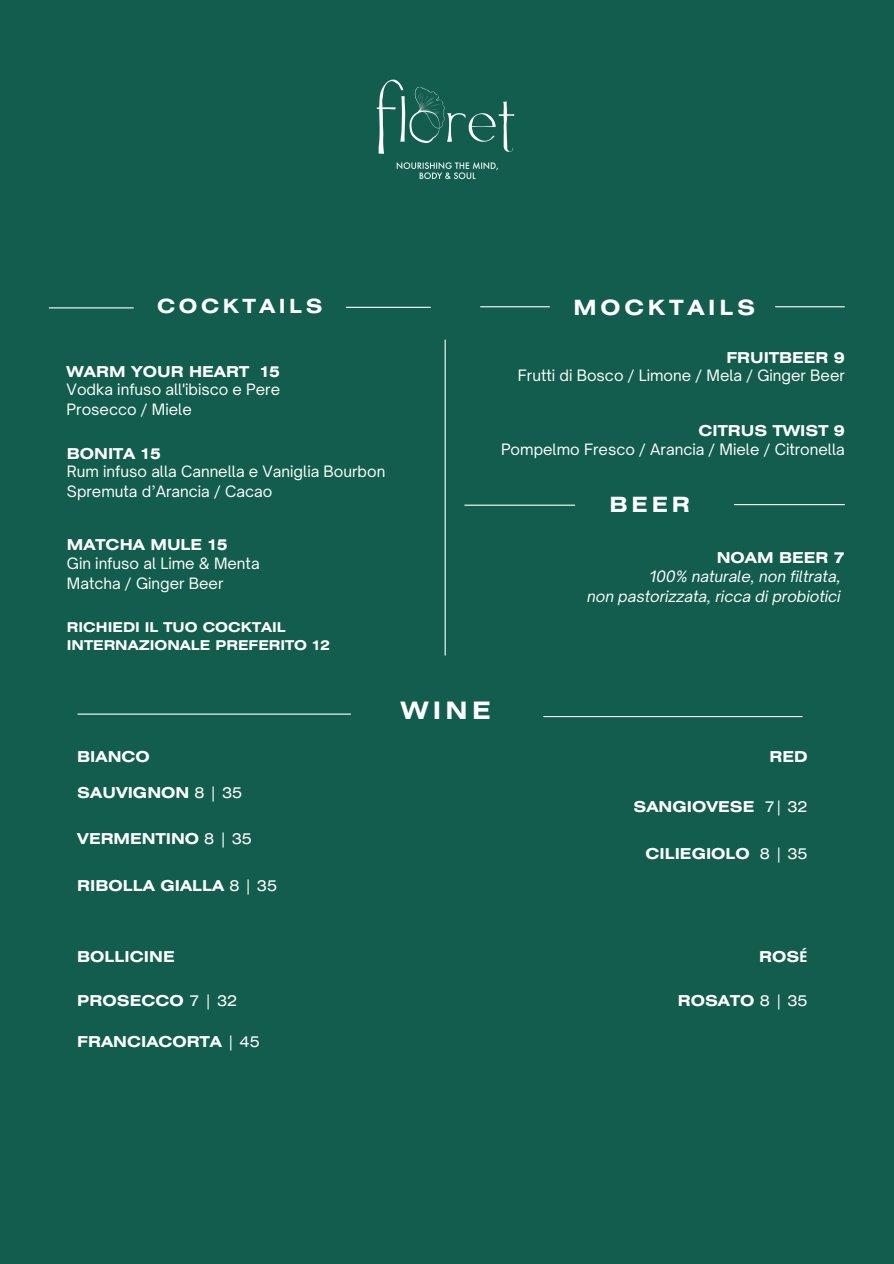
<style>
.page{position:relative;width:894px;height:1264px;background:#fff}
.page>*{position:absolute;margin:0;border:0;box-sizing:border-box;transform-origin:0 0}
.t1{font:700 24px "Helios Ext";color:#fff}
.t2{font:700 21px "Helios Ext";letter-spacing:.185em;color:#fff}
.t3{font:700 19.5px "Helios Ext";letter-spacing:.185em;color:#fff}
.t4{font:15px/20.2px "Open Sauce One";color:#fff}
.t5{font:700 15px "Helios Ext";color:#fff}
.t6{font:italic 15px "Open Sauce One";color:#fff}
.t7{font:15px "Helios Ext";color:#fff}
.t8{font:700 13.5px/18px "Helios Ext";color:#fff}
.s1{font-weight:400}
.s2{font-family:"Noto Sans"}
</style>
<div class="page">
<div style="left:0;top:0;width:893px;height:1263px;background:#125d4d"></div>
<img style="left:376px;top:79px;width:139px;height:101px">
<hr style="left:49px;top:307px;width:84px;height:1px;background:#fff">
<hr style="left:480px;top:306px;width:69px;height:1px;background:#fff">
<hr style="left:775px;top:306px;width:69px;height:1px;background:#fff">
<hr style="left:444px;top:340px;width:1px;height:315px;background:#fff">
<hr style="left:78px;top:713px;width:272px;height:1px;background:#fff">
<hr style="left:543px;top:716px;width:258px;height:1px;background:#fff">
<hr style="left:464px;top:504px;width:110px;height:2px;background:#fff">
<hr style="left:734px;top:504px;width:110px;height:1px;background:#fff">
<hr style="left:346px;top:307px;width:84px;height:1px;background:#fff">
<h2 class="t3" style="left:157px;top:299px;width:167px">COCKTAILS</h2>
<h2 class="t5" style="left:67px;top:366px;width:215px">WARM YOUR HEART 15</h2>
<h3 class="t4" style="left:67px;top:379px;width:215px">Vodka infuso all'ibisco e Pere</h3>
<p class="t4" style="left:67px;top:399px;width:127px">Prosecco / Miele</p>
<h3 class="t5" style="left:67px;top:448px;width:96px">BONITA 15</h3>
<p class="t4" style="left:67px;top:461px;width:320px">Rum infuso alla Cannella e Vaniglia Bourbon<br>Spremuta d’Arancia / Cacao</p>
<h2 class="t5" style="left:67px;top:539px;width:162px">MATCHA MULE 15</h2>
<h3 class="t4" style="left:67px;top:553px;width:194px">Gin infuso al Lime &amp; Menta</h3>
<p class="t4" style="left:67px;top:573px;width:158px">Matcha / Ginger Beer</p>
<p class="t8" style="left:67px;top:619px;width:265px">RICHIEDI IL TUO COCKTAIL<br>INTERNAZIONALE PREFERITO 12</p>
<p class="t2" style="left:573px;top:300px;width:183px">MOCKTAILS</p>
<p class="t5" style="left:726px;top:351px;width:120px">FRUITBEER 9</p>
<h3 class="t4" style="left:518px;top:365px;width:328px">Frutti di Bosco / Limone / Mela / Ginger Beer</h3>
<p class="t5" style="left:698px;top:425px;width:148px">CITRUS TWIST 9</p>
<h3 class="t4" style="left:501px;top:438px;width:345px">Pompelmo Fresco / Arancia / Miele / Citronella</h3>
<h3 class="t2" style="left:609px;top:496px;width:82px">BEER</h3>
<p class="t5" style="left:716px;top:552px;width:130px">NOAM BEER 7</p>
<p class="t6" style="left:649px;top:566px;width:193px">100% naturale, non filtrata,</p>
<h3 class="t6" style="left:587px;top:586px;width:255px">non pastorizzata, ricca di probiotici</h3>
<h1 class="t1" style="left:400px;top:701px;width:92px">WINE</h1>
<h4 class="t5" style="left:77px;top:751px;width:74px">BIANCO</h4>
<h4 class="t5" style="left:769px;top:751px;width:40px">RED</h4>
<h3 class="t5" style="left:77px;top:786px;width:166px">SAUVIGNON <span class="s1">8 | 35</span></h3>
<h4 class="t5" style="left:77px;top:833px;width:176px">VERMENTINO <span class="s1">8 | 35</span></h4>
<h4 class="t5" style="left:77px;top:879px;width:201px">RIBOLLA GIALLA <span class="s1">8 | 35</span></h4>
<h4 class="t5" style="left:633px;top:801px;width:122px">SANGIOVESE</h4>
<h4 class="t7" style="left:764px;top:801px;width:44px">7| 32</h4>
<h4 class="t5" style="left:645px;top:847px;width:106px">CILIEGIOLO</h4>
<h3 class="t7" style="left:759px;top:847px;width:49px">8|35</h3>
<p class="t5" style="left:77px;top:951px;width:99px">BOLLICINE</p>
<p class="t5" style="left:759px;top:951px;width:50px">ROS<span class="s2">É</span></p>
<h4 class="t5" style="left:77px;top:995px;width:161px">PROSECCO <span class="s1">7 | 32</span></h4>
<h3 class="t5" style="left:677px;top:995px;width:131px">ROSATO <span class="s1">8 | 35</span></h3>
<h3 class="t5" style="left:77px;top:1036px;width:184px">FRANCIACORTA <span class="s1">| 45</span></h3>
</div>
